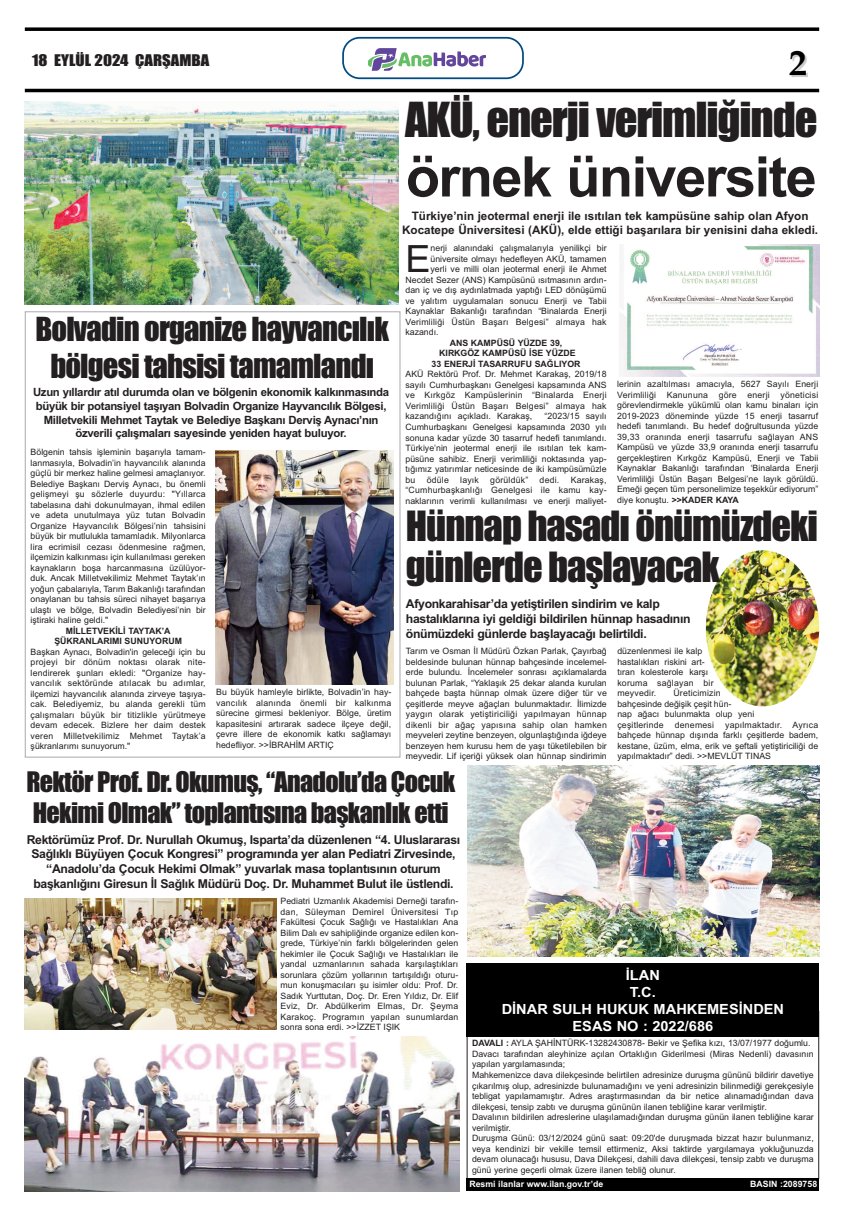
<style>
.page{position:relative;width:844px;height:1216px;background:#fff}
.page>*{position:absolute;margin:0;border:0;box-sizing:border-box;transform-origin:0 0}
.t1{font:700 56px "Arial";letter-spacing:-.03em;color:#231f20}
.t2{font:44.62px "Impact";letter-spacing:-.025em;color:#231f20}
.t3{font:38.5px/40.2px "Impact";letter-spacing:-.025em;color:#231f20}
.t4{font:37.54px "Arial";color:#231f20}
.t5{font:700 36.57px "Palatino";color:#000}
.t6{font:30.62px/36.8px "Impact";letter-spacing:-.025em;color:#231f20;text-align:center}
.t7{font:26.16px/30.2px "Impact";letter-spacing:-.025em;color:#231f20}
.t8{font:14.88px "Impact";color:#231f20;scale:1.13 1}
.t9{font:700 14px/16.8px "Arial";color:#fff;text-align:center;scale:1.04 1}
.t10{font:700 12.25px/14.7px "Arial";letter-spacing:-.03em;color:#231f20}
.t11{font:700 11.64px/14px "Arial";color:#231f20;text-align:center}
.t12{font:700 11.38px/13.7px "Arial";letter-spacing:-.03em;color:#231f20;text-align:center}
.t13{font:8.75px/10.5px "Arial";color:#231f20;text-align:justify}
.t14{font:700 8.75px/10.5px "Arial";color:#231f20;text-align:center}
.t15{font:8.75px "Arial";letter-spacing:.02em;color:#231f20}
.t16{font:700 8.75px "Arial";color:#fff}
.s1{font-weight:700}
</style>
<div class="page">
<svg style="left:342px;top:37px;width:181px;height:42px"></svg>
<img style="left:369px;top:46px;width:116px;height:26px">
<svg style="left:25px;top:27px;width:794px;height:4px;background:#1f1f1f"></svg>
<hr style="left:25px;top:89px;width:794px;height:3px;background:#000">
<img style="left:25px;top:101px;width:373px;height:203px">
<img style="left:620px;top:245px;width:199px;height:131px">
<img style="left:215px;top:450px;width:178px;height:234px">
<img style="left:705px;top:550px;width:114px;height:156px;border-radius:50%">
<img style="left:25px;top:898px;width:251px;height:131px">
<img style="left:25px;top:1036px;width:435px;height:155px">
<div style="left:466px;top:963px;width:353px;height:73px;background:#000"></div>
<div style="left:466px;top:1178px;width:353px;height:13px;background:#000"></div>
<img style="left:467px;top:765px;width:352px;height:191px">
<h3 class="t8" style="left:32px;top:52px;width:158px">18 EYLÜL 2024 ÇARŞAMBA</h3>
<h3 class="t6" style="left:35px;top:312px;width:355px">Bolvadin organize hayvancılık bölgesi tahsisi tamamlandı</h3>
<p class="t12" style="left:33px;top:385px;width:357px">Uzun yıllardır atıl durumda olan ve bölgenin ekonomik kalkınmasında büyük bir potansiyel taşıyan Bolvadin Organize Hayvancılık Bölgesi, Milletvekili Mehmet Taytak ve Belediye Başkanı Derviş Aynacı’nın özverili çalışmaları sayesinde yeniden hayat buluyor.</p>
<p class="t13" style="left:31px;top:447px;width:176px">Bölgenin tahsis işleminin başarıyla tamam&shy;lanmasıyla, Bolvadin’in hayvancılık alanında güçlü bir merkez haline gelmesi amaçlanıyor.<br>Belediye Başkanı Derviş Aynacı, bu önemli gelişmeyi şu sözlerle duyurdu: "Yıllarca tabelasına dahi dokunulmayan, ihmal edilen ve adeta unutulmaya yüz tutan Bolvadin Organize Hayvancılık Bölgesi’nin tahsisini büyük bir mutlulukla tamamladık. Milyonlarca lira ecrimisil cezası ödenmesine rağmen, ilçemizin kalkınması için kullanılması gereken kaynakların boşa harcanmasına üzülüyor&shy;duk. Ancak Milletvekilimiz Mehmet Taytak’ın yoğun çabalarıyla, Tarım Bakanlığı tarafından onaylanan bu tahsis süreci nihayet başarıya ulaştı ve bölge, Bolvadin Belediyesi’nin bir iştiraki haline geldi."</p>
<p class="t14" style="left:54px;top:625px;width:129px">MİLLETVEKİLİ TAYTAK’A<br>ŞÜKRANLARIMI SUNUYORUM</p>
<p class="t13" style="left:31px;top:646px;width:176px">Başkan Aynacı, Bolvadin'in geleceği için bu projeyi bir dönüm noktası olarak nite&shy;lendirerek şunları ekledi: "Organize hay&shy;vancılık sektöründe atılacak bu adımlar, ilçemizi hayvancılık alanında zirveye taşıya&shy;cak. Belediyemiz, bu alanda gerekli tüm çalışmaları büyük bir titizlikle yürütmeye devam edecek. Bizlere her daim destek veren Milletvekilimiz Mehmet Taytak’a şükranlarımı sunuyorum."</p>
<p class="t13" style="left:216px;top:687px;width:176px">Bu büyük hamleyle birlikte, Bolvadin’in hay&shy;vancılık alanında önemli bir kalkınma sürecine girmesi bekleniyor. Bölge, üretim kapasitesini artırarak sadece ilçeye değil, çevre illere de ekonomik katkı sağlamayı hedefliyor. &gt;&gt;İBRAHİM ARTIÇ</p>
<h3 class="t5" style="left:788px;top:41px;width:20px">2</h3>
<h2 class="t2" style="left:405px;top:96px;width:414px">AKÜ, enerji verimliğinde</h2>
<h1 class="t1" style="left:405px;top:144px;width:412px">örnek üniversite</h1>
<h3 class="t11" style="left:402px;top:209px;width:417px">Türkiye’nin jeotermal enerji ile ısıtılan tek kampüsüne sahip olan Afyon<br>Kocatepe Üniversitesi (AKÜ), elde ettiği başarılara bir yenisini daha ekledi.</h3>
<h3 class="t4" style="left:405px;top:237px;width:27px">E</h3>
<p class="t13" style="left:430px;top:243px;width:177px">nerji alanındaki çalışmalarıyla yenilikçi bir</p>
<p class="t13" style="left:430px;top:254px;width:177px">üniversite olmayı hedefleyen AKÜ, tamamen</p>
<p class="t13" style="left:430px;top:264px;width:177px">yerli ve milli olan jeotermal enerji ile Ahmet</p>
<p class="t13" style="left:405px;top:275px;width:202px">Necdet Sezer (ANS) Kampüsünü ısıtmasının ardın-</p>
<p class="t13" style="left:405px;top:285px;width:202px">dan iç ve dış aydınlatmada yaptığı LED dönüşümü</p>
<p class="t13" style="left:405px;top:296px;width:202px">ve yalıtım uygulamaları sonucu Enerji ve Tabii</p>
<p class="t13" style="left:405px;top:306px;width:202px">Kaynaklar Bakanlığı tarafından “Binalarda Enerji</p>
<p class="t15" style="left:405px;top:317px;width:202px">Verimliliği Üstün Başarı Belgesi” almaya hak</p>
<p class="t13" style="left:405px;top:327px;width:35px">kazandı.</p>
<p class="t14" style="left:431px;top:338px;width:150px">ANS KAMPÜSÜ YÜZDE 39,<br>KIRKGÖZ KAMPÜSÜ İSE YÜZDE<br>33 ENERJİ TASARRUFU SAĞLIYOR</p>
<p class="t13" style="left:405px;top:369px;width:202px">AKÜ Rektörü Prof. Dr. Mehmet Karakaş, 2019/18 sayılı Cumhurbaşkanı Genelgesi kapsamında ANS ve Kırkgöz Kampüslerinin “Binalarda Enerji Verimliliği Üstün Başarı Belgesi” almaya hak kazandığını açıkladı. Karakaş,</p>
<p class="t13" style="left:617px;top:379px;width:202px">lerinin azaltılması amacıyla, 5627 Sayılı Enerji Verimliliği Kanununa göre enerji yöneticisi görevlendirmekle yükümlü olan kamu binaları için 2019-2023 döneminde yüzde 15 enerji tasarruf hedefi tanımlandı. Bu hedef doğrultusunda yüzde 39,33 oranında enerji tasarrufu sağlayan ANS Kampüsü ve yüzde 33,9 oranında enerji tasarrufu gerçekleştiren Kırkgöz Kampüsü, Enerji ve Tabii Kaynaklar Bakanlığı tarafından ‘Binalarda Enerji Verimliliği Üstün Başarı Belgesi’ne layık görüldü.<br>Emeği geçen tüm personelimize teşekkür ediyorum” diye konuştu. <span class="s1">&gt;&gt;KADER KAYA</span></p>
<p class="t13" style="left:405px;top:411px;width:202px;text-indent:139px">“2023/15 sayılı Cumhurbaşkanı Genelgesi kapsamında 2030 yılı sonuna kadar yüzde 30 tasarruf hedefi tanımlandı.<br>Türkiye’nin jeotermal enerji ile ısıtılan tek kam&shy;püsüne sahibiz. Enerji verimliliği noktasında yap&shy;tığımız yatırımlar neticesinde de iki kampüsümüzle bu</p>
<p class="t13" style="left:426px;top:474px;width:24px">ödüle</p>
<p class="t13" style="left:460px;top:474px;width:20px">layık</p>
<p class="t15" style="left:490px;top:474px;width:40px">görüldük”</p>
<p class="t13" style="left:539px;top:474px;width:21px">dedi.</p>
<p class="t13" style="left:405px;top:474px;width:202px;text-indent:165px">Karakaş, “Cumhurbaşkanlığı Genelgesi ile kamu kay&shy;naklarının verimli kullanılması ve enerji maliyet-</p>
<h3 class="t3" style="left:406px;top:508px;width:413px">Hünnap hasadı önümüzdeki günlerde başlayacak</h3>
<h3 class="t10" style="left:406px;top:597px;width:286px">Afyonkarahisar’da yetiştirilen sindirim ve kalp hastalıklarına iyi geldiği bildirilen hünnap hasadının önümüzdeki günlerde başlayacağı belirtildi.</h3>
<p class="t13" style="left:406px;top:646px;width:202px">Tarım ve Osman İl Müdürü Özkan Parlak, Çayırbağ beldesinde bulunan hünnap bahçesinde incelemel&shy;erde bulundu. İncelemeler sonrası açıklamalarda bulunan Parlak, “Yaklaşık 25 dekar alanda kurulan bahçede başta hünnap olmak üzere diğer tür ve çeşitlerde meyve ağaçları bulunmaktadır. İlimizde yaygın olarak yetiştiriciliği yapılmayan hünnap dikenli bir ağaç yapısına sahip olan hamken meyveleri zeytine benzeyen, olgunlaştığında iğdeye benzeyen hem kurusu hem de yaşı tüketilebilen bir meyvedir. Lif içeriği yüksek olan hünnap sindirimin</p>
<p class="t13" style="left:617px;top:646px;width:98px;text-align:left">düzenlenmesi ile kalp hastalıkları riskini art&shy;tıran kolesterole karşı koruma sağlayan bir meyvedir.</p>
<p class="t13" style="left:617px;top:688px;width:138px;text-align:left;text-indent:56px">Üreticimizin bahçesinde değişik çeşit hün-<br>nap ağacı bulunmakta olup yeni çeşitlerinde</p>
<p class="t13" style="left:617px;top:719px;width:202px;text-indent:108px">yapılmaktadır. Ayrıca bahçede hünnap dışında farklı çeşitlerde badem, kestane, üzüm, elma, erik ve şeftali yetiştiriciliği de yapılmaktadır” dedi. &gt;&gt;MEVLÜT TINAS</p>
<p class="t15" style="left:674px;top:719px;width:41px">denemesi</p>
<h3 class="t7" style="left:26px;top:768px;width:430px">Rektör Prof. Dr. Okumuş, “Anadolu’da Çocuk<br>Hekimi Olmak” toplantısına başkanlık etti</h3>
<p class="t10" style="left:27px;top:832px;width:435px;text-align:center">Rektörümüz Prof. Dr. Nurullah Okumuş, Isparta’da düzenlenen “4. Uluslararası Sağlıklı Büyüyen Çocuk Kongresi” programında yer alan Pediatri Zirvesinde, “Anadolu’da Çocuk Hekimi Olmak” yuvarlak masa toplantısının oturum başkanlığını Giresun İl Sağlık Müdürü Doç. Dr. Muhammet Bulut ile üstlendi.</p>
<p class="t13" style="left:280px;top:895px;width:179px">Pediatri Uzmanlık Akademisi Derneği tarafın&shy;dan, Süleyman Demirel Üniversitesi Tıp Fakültesi Çocuk Sağlığı ve Hastalıkları Ana Bilim Dalı ev sahipliğinde organize edilen kon&shy;grede, Türkiye’nin farklı bölgelerinden gelen hekimler ile Çocuk Sağlığı ve Hastalıkları ile yandal uzmanlarının sahada karşılaştıkları sorunlara çözüm yollarının tartışıldığı oturu&shy;mun konuşmacıları şu isimler oldu: Prof. Dr.<br>Sadık Yurttutan, Doç. Dr. Eren Yıldız, Dr. Elif Eviz, Dr. Abdülkerim Elmas, Dr. Şeyma Karakoç. Programın yapılan sunumlardan sonra sona erdi. &gt;&gt;İZZET IŞIK</p>
<h3 class="t9" style="left:501px;top:967px;width:273px">İLAN<br>T.C.<br>DİNAR SULH HUKUK MAHKEMESİNDEN<br>ESAS NO : 2022/686</h3>
<p class="t13" style="left:472px;top:1038px;width:343px;text-align:left"><span class="s1">DAVALI :</span> AYLA ŞAHİNTÜRK-13282430878- Bekir ve Şefika kızı, 13/07/1977 doğumlu.<br>Davacı tarafından aleyhinize açılan Ortaklığın Giderilmesi (Miras Nedenli) davasının yapılan yargılamasında;<br>Mahkemenizce dava dilekçesinde belirtilen adresinize duruşma gününü bildirir davetiye çıkarılmış olup, adresinizde bulunamadığını ve yeni adresinizin bilinmediği gerekçesiyle tebligat yapılamamıştır. Adres araştırmasından da bir netice alınamadığından dava dilekçesi, tensip zabtı ve duruşma gününün ilanen tebliğine karar verilmiştir.<br>Davalının bildirilen adreslerine ulaşılamadığından duruşma günün ilanen tebliğine karar verilmiştir.<br>Duruşma Günü: 03/12/2024 günü saat: 09:20'de duruşmada bizzat hazır bulunmanız, veya kendinizi bir vekille temsil ettirmeniz, Aksi taktirde yargılamaya yokluğunuzda devam olunacağı hususu, Dava Dilekçesi, dahili dava dilekçesi, tensip zabtı ve duruşma günü yerine geçerli olmak üzere ilanen tebliğ olunur.</p>
<p class="t16" style="left:469px;top:1178px;width:136px">Resmi ilanlar www.ilan.gov.tr’de</p>
<p class="t16" style="left:750px;top:1178px;width:68px">BASIN :2089758</p>
</div>
